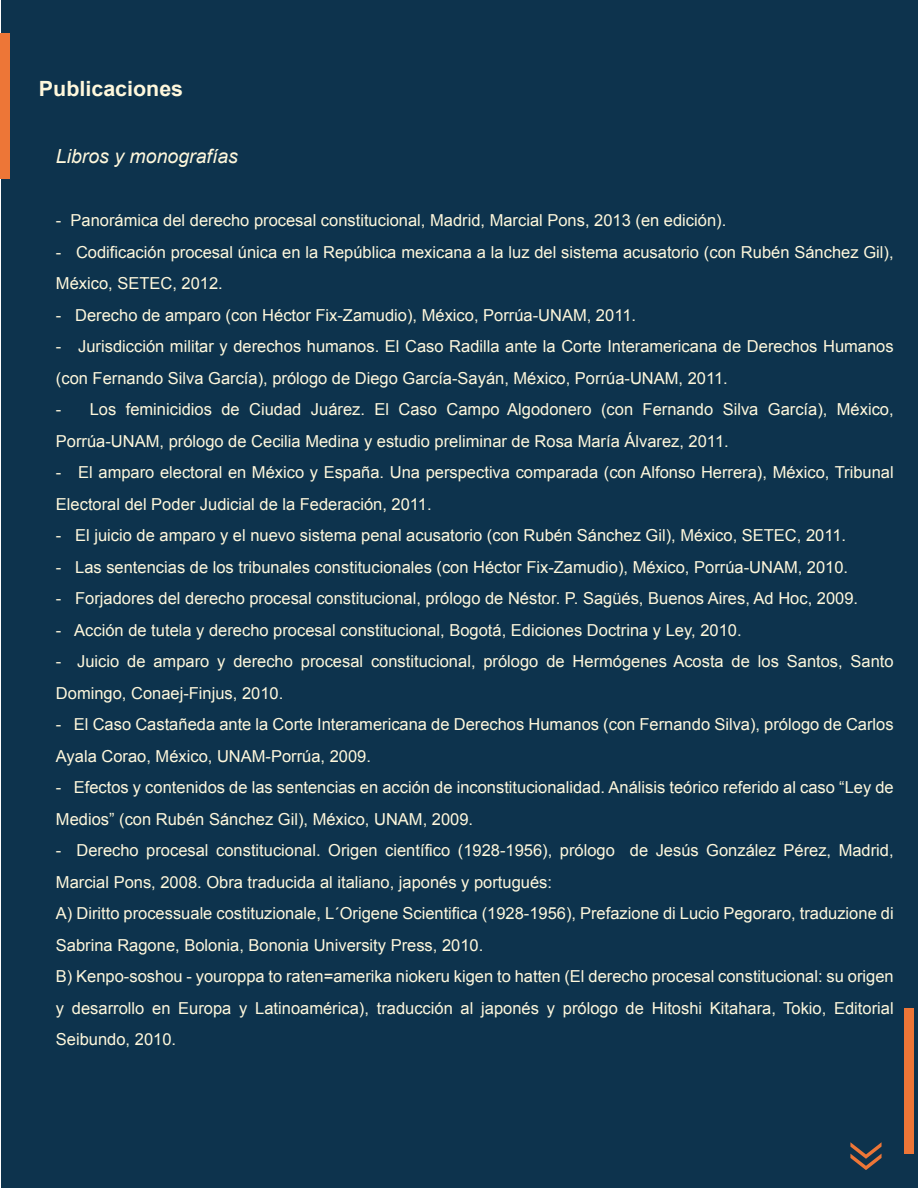
<style>
.page{position:relative;width:918px;height:1188px;background:#fff}
.page>*{position:absolute;margin:0;border:0;box-sizing:border-box;transform-origin:0 0}
.t1{font:700 21px "Arial";color:#fff8dc}
.t2{font:italic 19.5px "Arial";color:#fff8dc}
.t3{font:16.5px/31.5px "Arial";color:#fff8dc}
</style>
<div class="page">
<div style="left:1px;top:0;width:917px;height:1188px;background:#0d334d"></div>
<div style="left:0;top:33px;width:10px;height:146px;background:#ed7637"></div>
<div style="left:904px;top:1008px;width:10px;height:146px;background:#ed7637"></div>
<svg style="left:850px;top:1142px;width:32px;height:28px"></svg>
<p class="t1" style="left:39px;top:75px;width:146px">Publicaciones</p>
<p class="t2" style="left:56px;top:144px;width:184px">Libros y monografías</p>
<p class="t3" style="left:56px;top:205px;width:672px">- Panorámica del derecho procesal constitucional, Madrid, Marcial Pons, 2013 (en edición).</p>
<p class="t3" style="left:56px;top:236px;width:839px">- Codificación procesal única en la República mexicana a la luz del sistema acusatorio (con Rubén Sánchez Gil),<br>México, SETEC, 2012.</p>
<p class="t3" style="left:56px;top:299px;width:582px">- Derecho de amparo (con Héctor Fix-Zamudio), México, Porrúa-UNAM, 2011.</p>
<p class="t3" style="left:56px;top:331px;width:839px">- Jurisdicción militar y derechos humanos. El Caso Radilla ante la Corte Interamericana de Derechos Humanos (con Fernando Silva García), prólogo de Diego García-Sayán, México, Porrúa-UNAM, 2011.</p>
<p class="t3" style="left:56px;top:394px;width:839px">- Los feminicidios de Ciudad Juárez. El Caso Campo Algodonero (con Fernando Silva García), México,<br>Porrúa-UNAM, prólogo de Cecilia Medina y estudio preliminar de Rosa María Álvarez, 2011.</p>
<p class="t3" style="left:56px;top:457px;width:839px">- El amparo electoral en México y España. Una perspectiva comparada (con Alfonso Herrera), México, Tribunal<br>Electoral del Poder Judicial de la Federación, 2011.</p>
<p class="t3" style="left:56px;top:520px;width:792px">- El juicio de amparo y el nuevo sistema penal acusatorio (con Rubén Sánchez Gil), México, SETEC, 2011.</p>
<p class="t3" style="left:56px;top:551px;width:794px">- Las sentencias de los tribunales constitucionales (con Héctor Fix-Zamudio), México, Porrúa-UNAM, 2010.</p>
<p class="t3" style="left:56px;top:583px;width:804px">- Forjadores del derecho procesal constitucional, prólogo de Néstor. P. Sagüés, Buenos Aires, Ad Hoc, 2009.</p>
<p class="t3" style="left:56px;top:614px;width:687px">- Acción de tutela y derecho procesal constitucional, Bogotá, Ediciones Doctrina y Ley, 2010.</p>
<p class="t3" style="left:56px;top:646px;width:839px">- Juicio de amparo y derecho procesal constitucional, prólogo de Hermógenes Acosta de los Santos, Santo<br>Domingo, Conaej-Finjus, 2010.</p>
<p class="t3" style="left:56px;top:709px;width:839px">- El Caso Castañeda ante la Corte Interamericana de Derechos Humanos (con Fernando Silva), prólogo de Carlos<br>Ayala Corao, México, UNAM-Porrúa, 2009.</p>
<p class="t3" style="left:56px;top:772px;width:839px">- Efectos y contenidos de las sentencias en acción de inconstitucionalidad. Análisis teórico referido al caso “Ley de<br>Medios” (con Rubén Sánchez Gil), México, UNAM, 2009.</p>
<p class="t3" style="left:56px;top:835px;width:839px">- Derecho procesal constitucional. Origen científico (1928-1956), prólogo de Jesús González Pérez, Madrid, Marcial Pons, 2008. Obra traducida al italiano, japonés y portugués:<br>A) Diritto processuale costituzionale, L´Origene Scientifica (1928-1956), Prefazione di Lucio Pegoraro, traduzione di Sabrina Ragone, Bolonia, Bononia University Press, 2010.<br>B) Kenpo-soshou - youroppa to raten=amerika niokeru kigen to hatten (El derecho procesal constitucional: su origen y desarrollo en Europa y Latinoamérica), traducción al japonés y prólogo de Hitoshi Kitahara, Tokio, Editorial Seibundo, 2010.</p>
</div>
